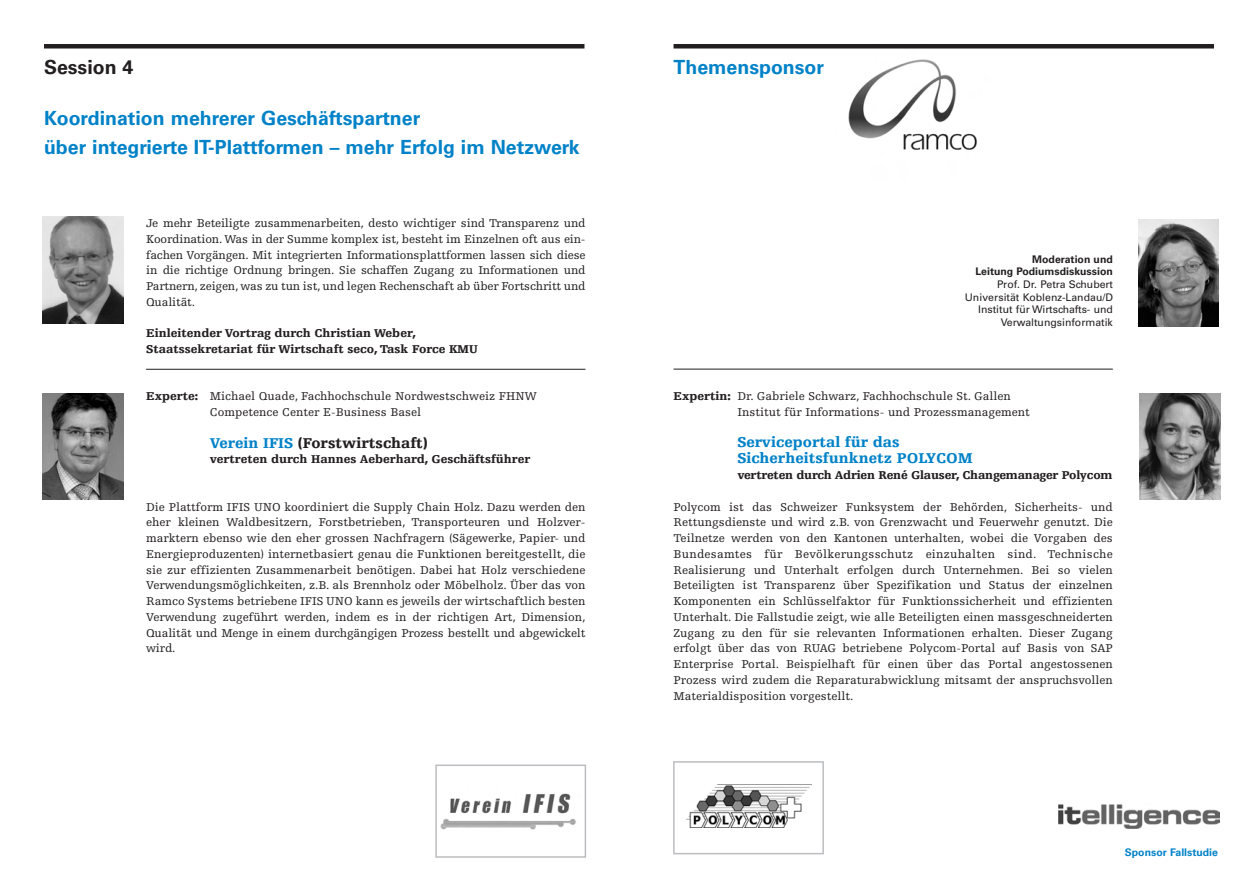
<style>
.page{position:relative;width:1259px;height:893px;background:#fff}
.page>*{position:absolute;margin:0;border:0;box-sizing:border-box;transform-origin:0 0}
.t1{font:700 19.5px/28.5px "Univers";color:#0082c8}
.t2{font:700 19.5px "Univers";color:#231f20}
.t3{font:900 15px/15.8px "Egyptienne F";color:#0082c8}
.t4{font:900 15px "Egyptienne F";color:#231f20}
.t5{font:12px/15.8px "Egyptienne F";color:#231f20;text-align:justify}
.t6{font:900 12px/15.8px "Egyptienne F";color:#231f20}
.t7{font:10.5px/12.6px "Univers";color:#231f20;text-align:right}
.t8{font:700 10.5px/12.6px "Univers";color:#231f20;text-align:right}
.t9{font:700 10.5px "Univers";color:#0082c8}
.s1{font-weight:900}
.s2{color:#0082c8}
</style>
<div class="page">
<img style="left:1140px;top:393px;width:80px;height:106px">
<img style="left:1138px;top:220px;width:81px;height:106px">
<hr style="left:673px;top:369px;width:440px;height:1px;background:#231f20">
<img style="left:687px;top:784px;width:124px;height:43px">
<div style="left:673px;top:761px;width:151px;height:93px;border:2px solid #bcbdc0"></div>
<img style="left:1058px;top:804px;width:161px;height:24px">
<img style="left:43px;top:217px;width:80px;height:106px">
<img style="left:43px;top:393px;width:80px;height:106px">
<hr style="left:146px;top:369px;width:439px;height:1px;background:#231f20">
<div style="left:44px;top:44px;width:540px;height:5px;background:#231f20"></div>
<img style="left:440px;top:793px;width:136px;height:37px">
<div style="left:435px;top:764px;width:151px;height:94px;border:2px solid #bcbdc0"></div>
<img style="left:848px;top:59px;width:129px;height:91px">
<div style="left:673px;top:44px;width:541px;height:5px;background:#231f20"></div>
<h1 class="t2" style="left:44px;top:60px;width:91px">Session 4</h1>
<h1 class="t1" style="left:44px;top:106px;width:537px">Koordination mehrerer Geschäftspartner<br>über integrierte IT-Plattformen – mehr Erfolg im Netzwerk</h1>
<p class="t5" style="left:146px;top:216px;width:441px">Je mehr Beteiligte zusammenarbeiten, desto wichtiger sind Transparenz und Koordination. Was in der Summe komplex ist, besteht im Einzelnen oft aus ein&shy;fachen Vorgängen. Mit integrierten Informationsplattformen lassen sich diese in die richtige Ordnung bringen. Sie schaffen Zugang zu Informationen und Partnern, zeigen, was zu tun ist, und legen Rechenschaft ab über Fortschritt und Qualität.</p>
<p class="t6" style="left:146px;top:326px;width:333px">Einleitender Vortrag durch Christian Weber,<br>Staatssekretariat für Wirtschaft seco, Task Force KMU</p>
<p class="t5" style="left:210px;top:389px;width:328px;text-indent:-64px"><span class="s1">Experte:</span> Michael Quade, Fachhochschule Nordwestschweiz FHNW<br>Competence Center E-Business Basel</p>
<p class="t4" style="left:210px;top:437px;width:219px"><span class="s2">Verein IFIS</span> (Forstwirtschaft)</p>
<p class="t6" style="left:210px;top:452px;width:322px">vertreten durch Hannes Aeberhard, Geschäftsführer</p>
<p class="t5" style="left:146px;top:500px;width:441px">Die Plattform IFIS UNO koordiniert die Supply Chain Holz. Dazu werden den eher kleinen Waldbesitzern, Forstbetrieben, Transporteuren und Holzver&shy;marktern ebenso wie den eher grossen Nachfragern (Sägewerke, Papier- und Energieproduzenten) internetbasiert genau die Funktionen bereitgestellt, die sie zur effizienten Zusammenarbeit benötigen. Dabei hat Holz verschiedene Verwendungsmöglichkeiten, z.B. als Brennholz oder Möbelholz. Über das von Ramco Systems betriebene IFIS UNO kann es jeweils der wirtschaftlich besten Verwendung zugeführt werden, indem es in der richtigen Art, Dimension, Qualität und Menge in einem durchgängigen Prozess bestellt und abgewickelt wird.</p>
<h1 class="t1" style="left:673px;top:55px;width:152px">Themensponsor</h1>
<p class="t8" style="left:975px;top:254px;width:139px">Moderation und<br>Leitung Podiumsdiskussion</p>
<p class="t7" style="left:964px;top:279px;width:150px">Prof. Dr. Petra Schubert<br>Universität Koblenz-Landau/D<br>Institut für Wirtschafts- und<br>Verwaltungsinformatik</p>
<p class="t5" style="left:737px;top:389px;width:294px;text-indent:-64px"><span class="s1">Expertin:</span> Dr. Gabriele Schwarz, Fachhochschule St. Gallen<br>Institut für Informations- und Prozessmanagement</p>
<p class="t3" style="left:737px;top:436px;width:237px">Serviceportal für das<br>Sicherheitsfunknetz POLYCOM</p>
<p class="t6" style="left:737px;top:468px;width:377px">vertreten durch Adrien René Glauser, Changemanager Polycom</p>
<p class="t5" style="left:673px;top:500px;width:441px">Polycom ist das Schweizer Funksystem der Behörden, Sicherheits- und Rettungsdienste und wird z.B. von Grenzwacht und Feuerwehr genutzt. Die Teilnetze werden von den Kantonen unterhalten, wobei die Vorgaben des Bundesamtes für Bevölkerungsschutz einzuhalten sind. Technische Realisierung und Unterhalt erfolgen durch Unternehmen. Bei so vielen Beteiligten ist Transparenz über Spezifikation und Status der einzelnen Komponenten ein Schlüsselfaktor für Funktionssicherheit und effizienten Unterhalt. Die Fallstudie zeigt, wie alle Beteiligten einen massgeschneiderten Zugang zu den für sie relevanten Informationen erhalten. Dieser Zugang erfolgt über das von RUAG betriebene Polycom-Portal auf Basis von SAP Enterprise Portal. Beispielhaft für einen über das Portal angestossenen Prozess wird zudem die Reparaturabwicklung mitsamt der anspruchsvollen Materialdisposition vorgestellt.</p>
<p class="t9" style="left:1125px;top:848px;width:95px">Sponsor Fallstudie</p>
</div>
